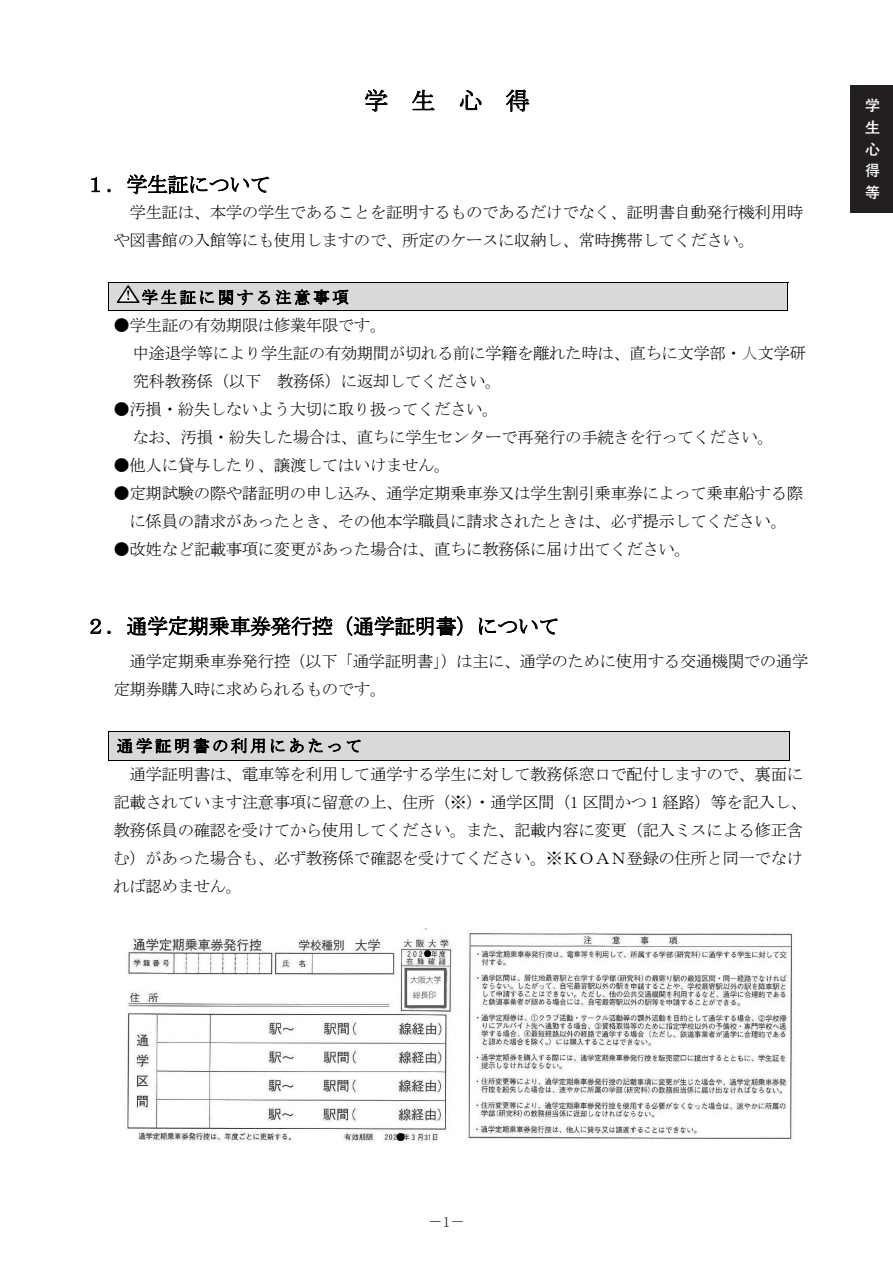
<style>
.page{position:relative;width:893px;height:1263px;background:#fff}
.page>*{position:absolute;margin:0;border:0;box-sizing:border-box;transform-origin:0 0}
.t1{font:24px "MS Mincho";color:#000}
.t2{font:21px "MS Mincho";letter-spacing:-.015em;color:#000}
.t3{font:16.5px/27.9px "MS Mincho";letter-spacing:-.025em;color:#000}
.t4{font:16.5px "MS Mincho";letter-spacing:.16em;color:#000}
.t5{font:700 15px/21.8px "Futo Go B101 Pr 5";color:#fff;text-align:justify}
.t6{font:15px "MS Mincho";color:#231f20}
.s1{color:#4d4d4d}
</style>
<div class="page">
<div style="left:109px;top:283px;width:678px;height:27px;background:#d9d9d9"></div>
<svg style="left:117px;top:285px;width:23px;height:18px"></svg>
<hr style="left:108px;top:282px;width:680px;height:1px;background:#000">
<svg style="left:108px;top:283px;width:1px;height:28px"></svg>
<hr style="left:108px;top:311px;width:679px;height:1px;background:#000">
<svg style="left:787px;top:283px;width:1px;height:28px"></svg>
<div style="left:109px;top:732px;width:680px;height:28px;background:#d9d9d9"></div>
<hr style="left:108px;top:731px;width:681px;height:1px;background:#000">
<svg style="left:108px;top:732px;width:1px;height:28px"></svg>
<hr style="left:108px;top:760px;width:681px;height:1px;background:#000">
<svg style="left:789px;top:731px;width:1px;height:30px"></svg>
<img style="left:125px;top:928px;width:668px;height:214px">
<div style="left:850px;top:85px;width:43px;height:128px;background:#231f20"></div>
<h1 class="t1" style="left:364px;top:89px;width:26px">学</h1>
<h1 class="t1" style="left:411px;top:89px;width:26px">生</h1>
<h1 class="t1" style="left:458px;top:89px;width:26px">心</h1>
<h1 class="t1" style="left:506px;top:89px;width:26px">得</h1>
<p class="t2" style="left:85px;top:174px;width:187px">１．学生証について</p>
<p class="t3" style="left:114px;top:198px;width:691px;text-indent:16px">学生証は、本学の学生であることを証明するものであるだけでなく、証明書自動発行機利用時や図書館の入館等にも使用しますので、所定のケースに収納し、常時携帯してください。</p>
<p class="t4" style="left:141px;top:289px;width:209px">学生証に関する注意事項</p>
<p class="t3" style="left:114px;top:311px;width:274px">●学生証の有効期限は修業年限です。</p>
<p class="t3" style="left:133px;top:339px;width:675px">中途退学等により学生証の有効期間が切れる前に学籍を離れた時は、直ちに文学部・<span class="s1">人</span>文学研</p>
<p class="t3" style="left:277px;top:367px;width:226px">教務係）に返却してください。</p>
<p class="t3" style="left:133px;top:367px;width:130px">究科教務係（以下</p>
<p class="t3" style="left:133px;top:395px;width:643px;text-indent:-19px">●汚損・紛失しないよう大切に取り扱ってください。<br>なお、汚損・紛失した場合は、直ちに学生センターで再発行の手続きを行ってください。</p>
<p class="t3" style="left:114px;top:451px;width:338px">●他人に貸与したり、譲渡してはいけません。</p>
<p class="t3" style="left:114px;top:479px;width:691px;text-align:center">●定期試験の際や諸証明の申し込み、通学定期乗車券又は学生割引乗車券によって乗車船する際に係員の請求があったとき、その他本学職員に請求されたときは、必ず提示してください。</p>
<p class="t3" style="left:114px;top:535px;width:579px">●改姓など記載事項に変更があった場合は、直ちに教務係に届け出てください。</p>
<p class="t2" style="left:85px;top:615px;width:476px">２．通学定期乗車券発行控（通学証明書）について</p>
<p class="t3" style="left:114px;top:647px;width:696px;text-indent:16px">通学定期乗車券発行控（以下「通学証明書」）は主に、通学のために使用する交通機関での通学定期券購入時に求められるものです。</p>
<p class="t4" style="left:117px;top:737px;width:247px">通学証明書の利用にあたって</p>
<p class="t3" style="left:130px;top:760px;width:675px">通学証明書は、電車等を利用して通学する学生に対して教務係窓口で配付しますので、裏面に</p>
<p class="t3" style="left:114px;top:788px;width:695px">記載されています注意事項に留意の上、住所（※）・通学区間（1 区間かつ 1 経路）等を記入し、</p>
<p class="t3" style="left:114px;top:816px;width:691px">教務係員の確認を受けてから使用してください。また、記載内容に変更（記入ミスによる修正含</p>
<p class="t3" style="left:114px;top:844px;width:691px">む）があった場合も、必ず教務係で確認を受けてください。※ＫＯＡＮ登録の住所と同一でなけ</p>
<p class="t3" style="left:114px;top:872px;width:130px">れば認めません。</p>
<p class="t5" style="left:865px;top:93px;width:16px">学生心得等</p>
<p class="t6" style="left:428px;top:1214px;width:39px">－1－</p>
</div>
